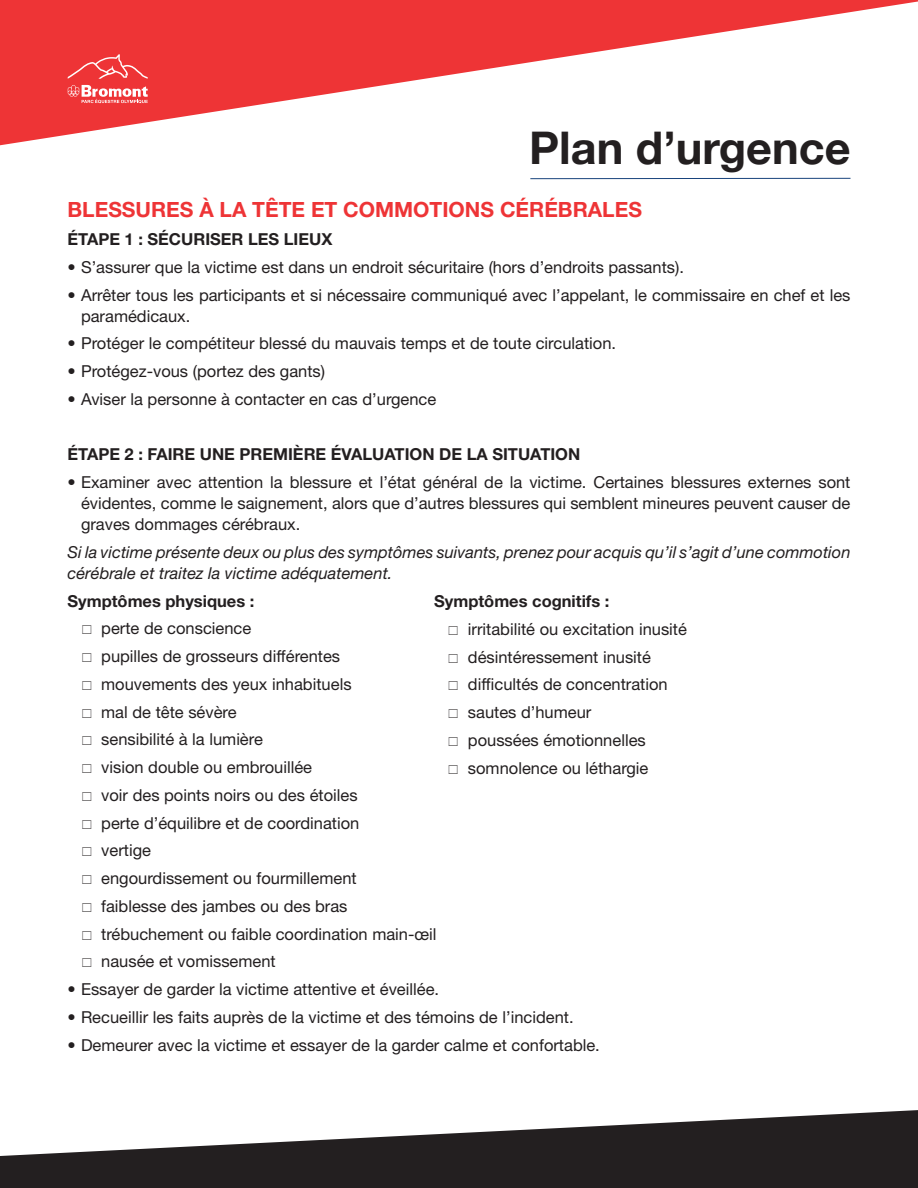
<style>
.page{position:relative;width:918px;height:1188px;background:#fff}
.page>*{position:absolute;margin:0;border:0;box-sizing:border-box;transform-origin:0 0}
.t1{font:700 45px "Helvetica Neue";color:#231f20}
.Texte_courant{font:700 21px "Helvetica Neue LT Std";color:#ee3436}
.t2{font:16.5px/21px "Helvetica Neue LT Std";color:#231f20}
.Texte_courant-2{font:italic 16.5px/21px "Helvetica Neue LT Std";color:#231f20}
.Texte_courant-3{font:700 16.5px "Helvetica Neue LT Std";color:#231f20}
</style>
<div class="page">
<svg style="left:0;top:0;width:918px;height:145px"></svg>
<svg style="left:0;top:1110px;width:918px;height:78px;fill:#231f20"></svg>
<svg style="left:68px;top:85px;width:80px;height:18px"></svg>
<svg style="left:68px;top:54px;width:80px;height:25px;background:#f04d4e"></svg>
<hr style="left:530px;top:178px;width:321px;height:1px;background:#18437c">
<p class="t1" style="left:529px;top:112px;width:323px">Plan d’urgence</p>
<p class="Texte_courant" style="left:68px;top:197px;width:576px">BLESSURES À LA TÊTE ET COMMOTIONS CÉRÉBRALES</p>
<p class="Texte_courant-3" style="left:68px;top:229px;width:266px">ÉTAPE 1 : SÉCURISER LES LIEUX</p>
<p class="t2" style="left:68px;top:256px;width:618px">• S’assurer que la victime est dans un endroit sécuritaire (hors d’endroits passants).</p>
<p class="t2" style="left:81px;top:284px;width:771px;text-indent:-14px">• Arrêter tous les participants et si nécessaire communiqué avec l’appelant, le commissaire en chef et les paramédicaux.</p>
<p class="t2" style="left:68px;top:333px;width:550px">• Protéger le compétiteur blessé du mauvais temps et de toute circulation.</p>
<p class="t2" style="left:68px;top:361px;width:259px">• Protégez-vous (portez des gants)</p>
<p class="t2" style="left:68px;top:388px;width:370px">• Aviser la personne à contacter en cas d’urgence</p>
<p class="Texte_courant-3" style="left:68px;top:444px;width:514px">ÉTAPE 2 : FAIRE UNE PREMIÈRE ÉVALUATION DE LA SITUATION</p>
<p class="t2" style="left:81px;top:472px;width:771px;text-align:justify;text-indent:-14px">• Examiner avec attention la blessure et l’état général de la victime. Certaines blessures externes sont évidentes, comme le saignement, alors que d’autres blessures qui semblent mineures peuvent causer de graves dommages cérébraux.</p>
<p class="Texte_courant-2" style="left:68px;top:541px;width:785px">Si la victime présente deux ou plus des symptômes suivants, prenez pour acquis qu’il s’agit d’une commotion cérébrale et traitez la victime adéquatement.</p>
<p class="Texte_courant-3" style="left:68px;top:591px;width:188px">Symptômes physiques :</p>
<p class="t2" style="left:101px;top:618px;width:152px">perte de conscience</p>
<p class="t2" style="left:101px;top:646px;width:240px">pupilles de grosseurs différentes</p>
<p class="t2" style="left:101px;top:673px;width:252px">mouvements des yeux inhabituels</p>
<p class="t2" style="left:101px;top:701px;width:137px">mal de tête sévère</p>
<p class="t2" style="left:101px;top:729px;width:163px">sensibilité à la lumière</p>
<p class="t2" style="left:101px;top:757px;width:212px">vision double ou embrouillée</p>
<p class="t2" style="left:101px;top:784px;width:258px">voir des points noirs ou des étoiles</p>
<p class="t2" style="left:101px;top:812px;width:260px">perte d’équilibre et de coordination</p>
<p class="t2" style="left:101px;top:840px;width:51px">vertige</p>
<p class="t2" style="left:101px;top:868px;width:257px">engourdissement ou fourmillement</p>
<p class="t2" style="left:101px;top:895px;width:248px">faiblesse des jambes ou des bras</p>
<p class="t2" style="left:101px;top:923px;width:337px">trébuchement ou faible coordination main-œil</p>
<p class="t2" style="left:101px;top:951px;width:176px">nausée et vomissement</p>
<p class="t2" style="left:68px;top:979px;width:373px">• Essayer de garder la victime attentive et éveillée.</p>
<p class="t2" style="left:68px;top:1006px;width:508px">• Recueillir les faits auprès de la victime et des témoins de l’incident.</p>
<p class="t2" style="left:68px;top:1034px;width:534px">• Demeurer avec la victime et essayer de la garder calme et confortable.</p>
<p class="Texte_courant-3" style="left:434px;top:591px;width:177px">Symptômes cognitifs :</p>
<p class="t2" style="left:468px;top:618px;width:221px">irritabilité ou excitation inusité</p>
<p class="t2" style="left:468px;top:646px;width:185px">désintéressement inusité</p>
<p class="t2" style="left:468px;top:674px;width:201px">difficultés de concentration</p>
<p class="t2" style="left:468px;top:702px;width:125px">sautes d’humeur</p>
<p class="t2" style="left:468px;top:729px;width:179px">poussées émotionnelles</p>
<p class="t2" style="left:468px;top:757px;width:182px">somnolence ou léthargie</p>
</div>
